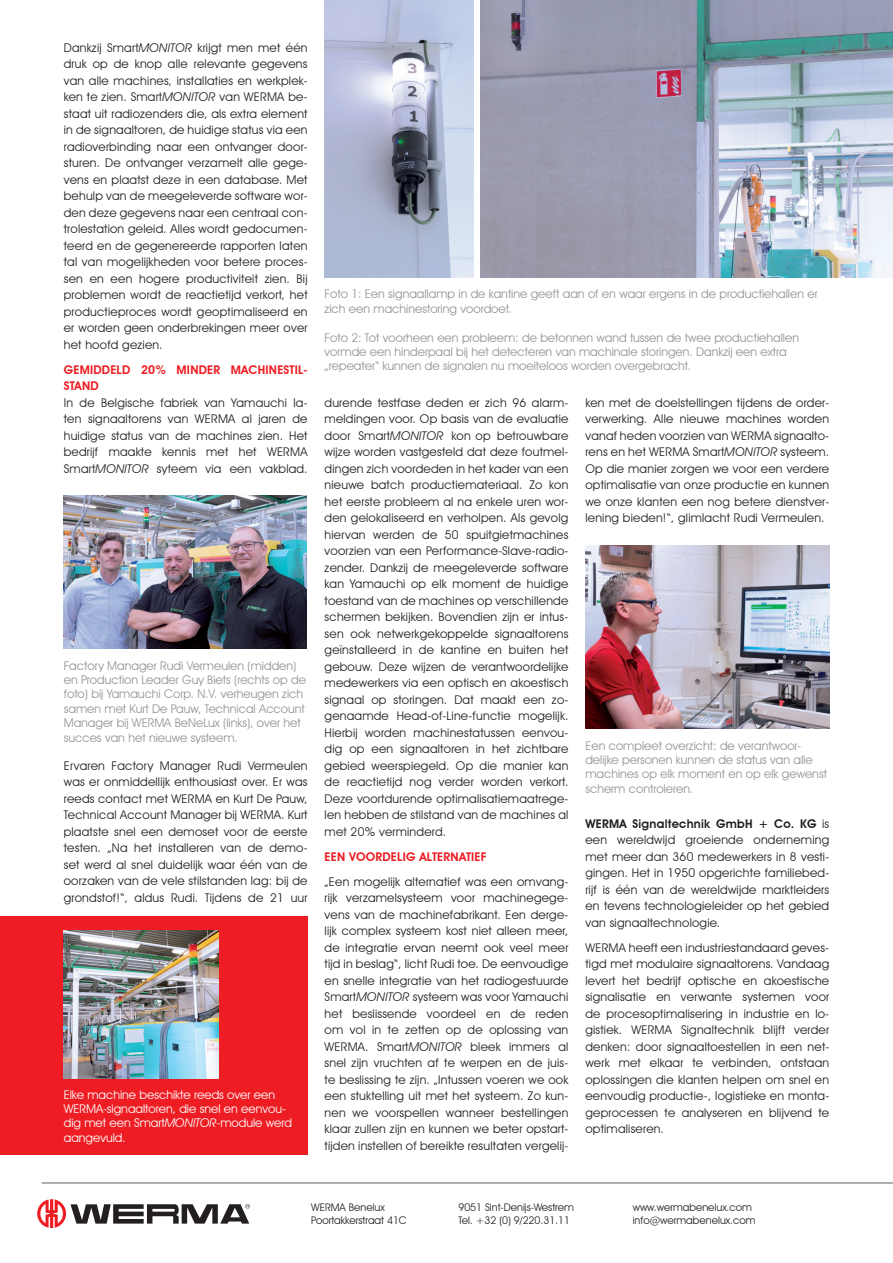
<style>
.page{position:relative;width:893px;height:1263px;background:#fff}
.page>*{position:absolute;margin:0;border:0;box-sizing:border-box;transform-origin:0 0}
.t1{font:12px/16.5px "Avant Garde IT Cby BT";letter-spacing:.02em;color:#231f20;text-align:justify}
.t2{font:12px/14.4px "Avant Garde IT Cby BT";color:#939598}
.t3{font:12px/14.4px "Avant Garde IT Cby BT";color:#fff}
.t4{font:600 12px/16.5px "Avant Garde IT Cby BT";letter-spacing:.02em;color:#ee1d23}
.t5{font:10.5px/12.6px "Avant Garde IT Cby BT";color:#231f20}
.s1{font-style:italic}
.s2{font-weight:600}
</style>
<div class="page">
<hr style="left:42px;top:1182px;width:851px;height:2px;background:#939598">
<svg style="left:37px;top:1199px;width:213px;height:29px"></svg>
<img style="left:585px;top:546px;width:244px;height:183px">
<img style="left:480px;top:0;width:413px;height:277px">
<div style="left:0;top:916px;width:308px;height:238px;background:#ee1d23"></div>
<img style="left:64px;top:496px;width:243px;height:152px">
<img style="left:64px;top:930px;width:154px;height:148px">
<img style="left:325px;top:0;width:148px;height:277px">
<p class="t1" style="left:64px;top:39px;width:245px">Dankzij Smart<span class="s1">MONITOR</span> krijgt men met één druk op de knop alle relevante gegevens van alle machines, installaties en werkplek&shy;ken te zien. Smart<span class="s1">MONITOR</span> van WERMA be&shy;staat uit radiozenders die, als extra element in de signaaltoren, de huidige status via een radioverbinding naar een ontvanger door&shy;sturen. De ontvanger verzamelt alle gege&shy;vens en plaatst deze in een database. Met behulp van de meegeleverde software wor&shy;den deze gegevens naar een centraal con&shy;trolestation geleid. Alles wordt gedocumen&shy;teerd en de gegenereerde rapporten laten tal van mogelijkheden voor betere proces&shy;sen en een hogere productiviteit zien. Bij problemen wordt de reactietijd verkort, het productieproces wordt geoptimaliseerd en er worden geen onderbrekingen meer over het hoofd gezien.</p>
<p class="t4" style="left:64px;top:361px;width:245px">GEMIDDELD 20% MINDER MACHINESTIL-<br>STAND</p>
<p class="t1" style="left:64px;top:394px;width:245px">In de Belgische fabriek van Yamauchi la&shy;ten signaaltorens van WERMA al jaren de huidige status van de machines zien. Het bedrijf maakte kennis met het WERMA Smart<span class="s1">MONITOR</span> syteem via een vakblad.</p>
<p class="t2" style="left:64px;top:658px;width:244px">Factory Manager Rudi Vermeulen (midden) en Production Leader Guy Biets (rechts op de foto) bij Yamauchi Corp. N.V. verheugen zich samen met Kurt De Pauw, Technical Account Manager bij WERMA BeNeLux (links), over het succes van het nieuwe systeem.</p>
<p class="t1" style="left:64px;top:757px;width:245px">Ervaren Factory Manager Rudi Vermeulen was er onmiddellijk enthousiast over. Er was reeds contact met WERMA en Kurt De Pauw, Technical Account Manager bij WERMA. Kurt plaatste snel een demoset voor de eerste testen. „Na het installeren van de demo&shy;set werd al snel duidelijk waar één van de oorzaken van de vele stilstanden lag: bij de grondstof!“, aldus Rudi. Tijdens de 21 uur</p>
<p class="t3" style="left:64px;top:1087px;width:230px">Elke machine beschikte reeds over een<br>WERMA-signaaltoren, die snel en eenvou&shy;dig met een Smart<span class="s1">MONITOR</span>-module werd aangevuld.</p>
<p class="t2" style="left:325px;top:287px;width:495px">Foto 1: Een signaallamp in de kantine geeft aan of en waar ergens in de productiehallen er zich een machinestoring voordoet.</p>
<p class="t2" style="left:325px;top:330px;width:476px">Foto 2: Tot voorheen een probleem: de betonnen wand tussen de twee productiehallen vormde een hinderpaal bij het detecteren van machinale storingen. Dankzij een extra „repeater“ kunnen de signalen nu moeiteloos worden overgebracht.</p>
<p class="t1" style="left:325px;top:394px;width:245px">durende testfase deden er zich 96 alarm&shy;meldingen voor. Op basis van de evaluatie door Smart<span class="s1">MONITOR</span> kon op betrouwbare wijze worden vastgesteld dat deze foutmel&shy;dingen zich voordeden in het kader van een nieuwe batch productiemateriaal. Zo kon het eerste probleem al na enkele uren wor&shy;den gelokaliseerd en verholpen. Als gevolg hiervan werden de 50 spuitgietmachines voorzien van een Performance-Slave-radio&shy;zender. Dankzij de meegeleverde software kan Yamauchi op elk moment de huidige toestand van de machines op verschillende schermen bekijken. Bovendien zijn er intus&shy;sen ook netwerkgekoppelde signaaltorens geïnstalleerd in de kantine en buiten het gebouw. Deze wijzen de verantwoordelijke medewerkers via een optisch en akoestisch signaal op storingen. Dat maakt een zo&shy;genaamde Head-of-Line-functie mogelijk.<br>Hierbij worden machinestatussen eenvou&shy;dig op een signaaltoren in het zichtbare gebied weerspiegeld. Op die manier kan de reactietijd nog verder worden verkort.<br>Deze voortdurende optimalisatiemaatrege&shy;len hebben de stilstand van de machines al met 20% verminderd.</p>
<p class="t4" style="left:325px;top:848px;width:164px">EEN VOORDELIG ALTERNATIEF</p>
<p class="t1" style="left:325px;top:873px;width:245px">„Een mogelijk alternatief was een omvang&shy;rijk verzamelsysteem voor machinegege&shy;vens van de machinefabrikant. Een derge&shy;lijk complex systeem kost niet alleen meer, de integratie ervan neemt ook veel meer tijd in beslag“, licht Rudi toe. De eenvoudige en snelle integratie van het radiogestuurde Smart<span class="s1">MONITOR</span> systeem was voor Yamauchi het beslissende voordeel en de reden om vol in te zetten op de oplossing van WERMA. Smart<span class="s1">MONITOR</span> bleek immers al snel zijn vruchten af te werpen en de juis&shy;te beslissing te zijn. „Intussen voeren we ook een stuktelling uit met het systeem. Zo kun&shy;nen we voorspellen wanneer bestellingen klaar zullen zijn en kunnen we beter opstart&shy;tijden instellen of bereikte resultaten vergelij-</p>
<p class="t1" style="left:585px;top:394px;width:245px">ken met de doelstellingen tijdens de order&shy;verwerking. Alle nieuwe machines worden vanaf heden voorzien van WERMA signaalto&shy;rens en het WERMA Smart<span class="s1">MONITOR</span> systeem.<br>Op die manier zorgen we voor een verdere optimalisatie van onze productie en kunnen we onze klanten een nog betere dienstver&shy;lening bieden!“, glimlacht Rudi Vermeulen.</p>
<p class="t2" style="left:585px;top:738px;width:243px">Een compleet overzicht: de verantwoor&shy;delijke personen kunnen de status van alle machines op elk moment en op elk gewenst scherm controleren.</p>
<p class="t1" style="left:585px;top:815px;width:245px"><span class="s2">WERMA Signaltechnik GmbH + Co. KG</span> is een wereldwijd groeiende onderneming met meer dan 360 medewerkers in 8 vesti&shy;gingen. Het in 1950 opgerichte familiebed&shy;rijf is één van de wereldwijde marktleiders en tevens technologieleider op het gebied van signaaltechnologie.</p>
<p class="t1" style="left:585px;top:939px;width:245px">WERMA heeft een industriestandaard geves&shy;tigd met modulaire signaaltorens. Vandaag levert het bedrijf optische en akoestische signalisatie en verwante systemen voor de procesoptimalisering in industrie en lo&shy;gistiek. WERMA Signaltechnik blijft verder denken: door signaaltoestellen in een net&shy;werk met elkaar te verbinden, ontstaan oplossingen die klanten helpen om snel en eenvoudig productie-, logistieke en monta&shy;geprocessen te analyseren en blijvend te optimaliseren.</p>
<p class="t5" style="left:311px;top:1201px;width:97px">WERMA Benelux<br>Poortakkerstraat 41C</p>
<p class="t5" style="left:458px;top:1201px;width:117px">9051 Sint-Denijs-Westrem<br>Tel. +32 (0) 9/220.31.11</p>
<p class="t5" style="left:633px;top:1201px;width:124px">www.wermabenelux.com info@wermabenelux.com</p>
</div>
